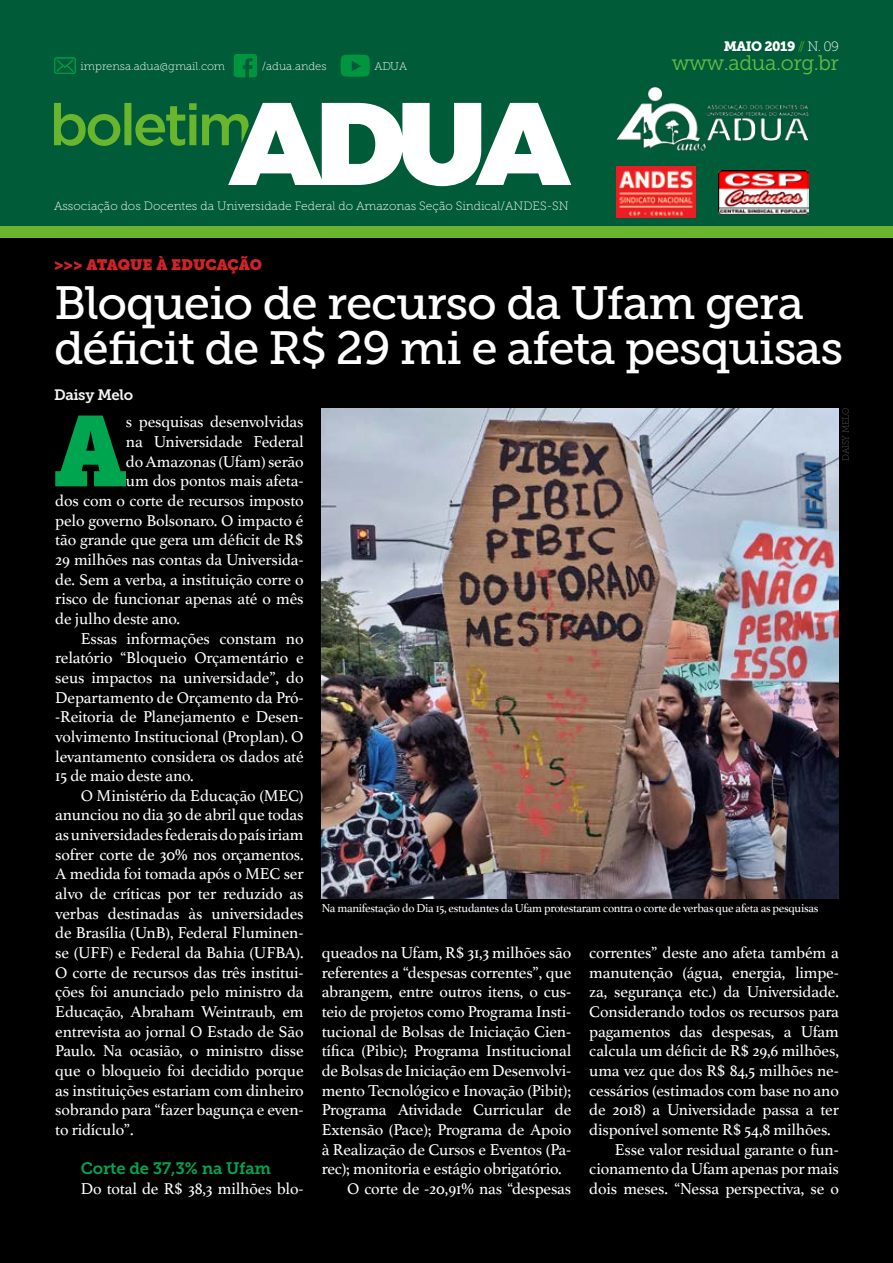
<style>
.page{position:relative;width:893px;height:1263px;background:#fff}
.page>*{position:absolute;margin:0;border:0;box-sizing:border-box;transform-origin:0 0}
.t1{font:98.55px "Museo Slab";color:#00a64f}
.t2{font:46.5px/45px "Museo Slab 500";letter-spacing:-.025em;color:#fff}
.t3{font:21px "Museo Slab 300";letter-spacing:-.02em;color:#65bc46}
.t4{font:16.5px "Athelas";letter-spacing:-.01em;color:#fff}
.t5{font:16.5px "Museo Slab 700";letter-spacing:-.01em;color:#00a64f}
.t6{font:15px "Museo Slab";letter-spacing:-.005em;color:#d2232a}
.t7{font:15px "Museo Slab 700";letter-spacing:-.025em;color:#f5f5f5}
.t8{font:13.5px "Museo Slab 900";letter-spacing:-.04em;color:#fff}
.t9{font:12px "Athelas";letter-spacing:-.025em;color:#fff}
.t10{font:12px "Museo Slab 100";color:#fff}
.t11{font:11.25px "Museo Slab 100";color:#fff}
.t12{font:9px "Museo Slab 100";letter-spacing:-.025em;color:#58595b}
.s1{font-family:"Museo Slab 100";color:#69b52e}
.s2{font-family:"Museo Slab 100"}
</style>
<div class="page">
<div style="left:0;top:231px;width:893px;height:1032px;background:#000"></div>
<div style="left:0;top:0;width:893px;height:227px;background:#005c38"></div>
<div style="left:0;top:227px;width:893px;height:11px;background:#69b52e"></div>
<svg style="left:54px;top:103px;width:517px;height:83px"></svg>
<img style="left:616px;top:166px;width:79px;height:52px">
<svg style="left:341px;top:55px;width:29px;height:22px"></svg>
<svg style="left:234px;top:54px;width:23px;height:23px"></svg>
<svg style="left:54px;top:57px;width:22px;height:17px"></svg>
<img style="left:718px;top:171px;width:91px;height:44px">
<img style="left:616px;top:86px;width:193px;height:65px">
<img style="left:322px;top:409px;width:517px;height:489px">
<p class="t8" style="left:724px;top:38px;width:117px">MAIO 2019 <span class="s1">//</span> <span class="s2">N. 09</span></p>
<p class="t11" style="left:81px;top:60px;width:146px">imprensa.adua@gmail.com</p>
<p class="t11" style="left:262px;top:60px;width:66px">/adua.andes</p>
<p class="t11" style="left:374px;top:60px;width:34px">ADUA</p>
<p class="t3" style="left:672px;top:52px;width:169px">www.adua.org.br</p>
<p class="t10" style="left:54px;top:199px;width:516px">Associação dos Docentes da Universidade Federal do Amazonas Seção Sindical/ANDES-SN</p>
<p class="t6" style="left:54px;top:256px;width:210px">&gt;&gt;&gt; ATAQUE À EDUCAÇÃO</p>
<h2 class="t2" style="left:54px;top:280px;width:791px">Bloqueio de recurso da Ufam gera déficit de R$ 29 mi e afeta pesquisas</h2>
<p class="t7" style="left:54px;top:387px;width:81px">Daisy Melo</p>
<h1 class="t1" style="left:54px;top:393px;width:74px">A</h1>
<p class="t4" style="left:126px;top:409px;width:179px">s pesquisas desenvolvidas</p>
<p class="t4" style="left:126px;top:428px;width:179px">na Universidade Federal</p>
<p class="t4" style="left:126px;top:448px;width:179px">do Amazonas (Ufam) serão</p>
<p class="t4" style="left:126px;top:468px;width:179px">um dos pontos mais afeta-</p>
<p class="t4" style="left:55px;top:487px;width:250px">dos com o corte de recursos imposto</p>
<p class="t4" style="left:55px;top:507px;width:250px">pelo governo Bolsonaro. O impacto é</p>
<p class="t4" style="left:55px;top:527px;width:250px">tão grande que gera um déficit de R$</p>
<p class="t4" style="left:55px;top:546px;width:250px">29 milhões nas contas da Universida-</p>
<p class="t4" style="left:55px;top:566px;width:250px">de. Sem a verba, a instituição corre o</p>
<p class="t4" style="left:55px;top:586px;width:250px">risco de funcionar apenas até o mês</p>
<p class="t4" style="left:55px;top:605px;width:126px">de julho deste ano.</p>
<p class="t4" style="left:81px;top:625px;width:224px">Essas informações constam no</p>
<p class="t4" style="left:55px;top:645px;width:250px">relatório “Bloqueio Orçamentário e</p>
<p class="t4" style="left:55px;top:664px;width:250px">seus impactos na universidade”, do</p>
<p class="t4" style="left:55px;top:684px;width:250px">Departamento de Orçamento da Pró-</p>
<p class="t4" style="left:55px;top:704px;width:250px">-Reitoria de Planejamento e Desen-</p>
<p class="t4" style="left:55px;top:723px;width:250px">volvimento Institucional (Proplan). O</p>
<p class="t4" style="left:55px;top:743px;width:250px">levantamento considera os dados até</p>
<p class="t4" style="left:55px;top:763px;width:140px">15 de maio deste ano.</p>
<p class="t4" style="left:81px;top:782px;width:224px">O Ministério da Educação (MEC)</p>
<p class="t4" style="left:55px;top:802px;width:250px">anunciou no dia 30 de abril que todas</p>
<p class="t4" style="left:55px;top:822px;width:250px">as universidades federais do país iriam</p>
<p class="t4" style="left:55px;top:841px;width:250px">sofrer corte de 30% nos orçamentos.</p>
<p class="t4" style="left:55px;top:861px;width:250px">A medida foi tomada após o MEC ser</p>
<p class="t4" style="left:55px;top:880px;width:250px">alvo de críticas por ter reduzido as</p>
<p class="t4" style="left:55px;top:900px;width:250px">verbas destinadas às universidades</p>
<p class="t4" style="left:55px;top:920px;width:250px">de Brasília (UnB), Federal Fluminen-</p>
<p class="t4" style="left:55px;top:939px;width:250px">se (UFF) e Federal da Bahia (UFBA).</p>
<p class="t4" style="left:55px;top:959px;width:250px">O corte de recursos das três institui-</p>
<p class="t4" style="left:55px;top:979px;width:250px">ções foi anunciado pelo ministro da</p>
<p class="t4" style="left:55px;top:998px;width:250px">Educação, Abraham Weintraub, em</p>
<p class="t4" style="left:55px;top:1018px;width:250px">entrevista ao jornal O Estado de São</p>
<p class="t4" style="left:55px;top:1038px;width:250px">Paulo. Na ocasião, o ministro disse</p>
<p class="t4" style="left:55px;top:1057px;width:250px">que o bloqueio foi decidido porque</p>
<p class="t4" style="left:55px;top:1077px;width:250px">as instituições estariam com dinheiro</p>
<p class="t4" style="left:55px;top:1097px;width:250px">sobrando para “fazer bagunça e even-</p>
<p class="t4" style="left:55px;top:1116px;width:80px">to ridículo”.</p>
<p class="t5" style="left:81px;top:1159px;width:192px">Corte de 37,3% na Ufam</p>
<p class="t4" style="left:81px;top:1175px;width:224px">Do total de R$ 38,3 milhões blo-</p>
<p class="t12" style="left:841px;top:461px;width:55px;rotate:-90deg">DAISY MELO</p>
<p class="t9" style="left:322px;top:899px;width:498px">Na manifestação do Dia 15, estudantes da Ufam protestaram contra o corte de verbas que afeta as pesquisas</p>
<p class="t4" style="left:322px;top:939px;width:251px">queados na Ufam, R$ 31,3 milhões são</p>
<p class="t4" style="left:322px;top:959px;width:251px">referentes a “despesas correntes”, que</p>
<p class="t4" style="left:322px;top:979px;width:251px">abrangem, entre outros itens, o cus-</p>
<p class="t4" style="left:322px;top:998px;width:251px">teio de projetos como Programa Insti-</p>
<p class="t4" style="left:322px;top:1018px;width:251px">tucional de Bolsas de Iniciação Cien-</p>
<p class="t4" style="left:322px;top:1038px;width:251px">tífica (Pibic); Programa Institucional</p>
<p class="t4" style="left:322px;top:1057px;width:251px">de Bolsas de Iniciação em Desenvolvi-</p>
<p class="t4" style="left:322px;top:1077px;width:251px">mento Tecnológico e Inovação (Pibit);</p>
<p class="t4" style="left:322px;top:1097px;width:251px">Programa Atividade Curricular de</p>
<p class="t4" style="left:322px;top:1116px;width:251px">Extensão (Pace); Programa de Apoio</p>
<p class="t4" style="left:322px;top:1136px;width:251px">à Realização de Cursos e Eventos (Pa-</p>
<p class="t4" style="left:322px;top:1156px;width:241px">rec); monitoria e estágio obrigatório.</p>
<p class="t4" style="left:347px;top:1175px;width:226px">O corte de -20,91% nas “despesas</p>
<p class="t4" style="left:589px;top:939px;width:251px">correntes” deste ano afeta também a</p>
<p class="t4" style="left:589px;top:959px;width:251px">manutenção (água, energia, limpe-</p>
<p class="t4" style="left:589px;top:979px;width:251px">za, segurança etc.) da Universidade.</p>
<p class="t4" style="left:589px;top:998px;width:251px">Considerando todos os recursos para</p>
<p class="t4" style="left:589px;top:1018px;width:251px">pagamentos das despesas, a Ufam</p>
<p class="t4" style="left:589px;top:1038px;width:251px">calcula um déficit de R$ 29,6 milhões,</p>
<p class="t4" style="left:589px;top:1057px;width:251px">uma vez que dos R$ 84,5 milhões ne-</p>
<p class="t4" style="left:589px;top:1077px;width:251px">cessários (estimados com base no ano</p>
<p class="t4" style="left:589px;top:1097px;width:251px">de 2018) a Universidade passa a ter</p>
<p class="t4" style="left:589px;top:1116px;width:243px">disponível somente R$ 54,8 milhões.</p>
<p class="t4" style="left:615px;top:1136px;width:226px">Esse valor residual garante o fun-</p>
<p class="t4" style="left:589px;top:1156px;width:251px">cionamento da Ufam apenas por mais</p>
<p class="t4" style="left:589px;top:1175px;width:251px">dois meses. “Nessa perspectiva, se o</p>
</div>
